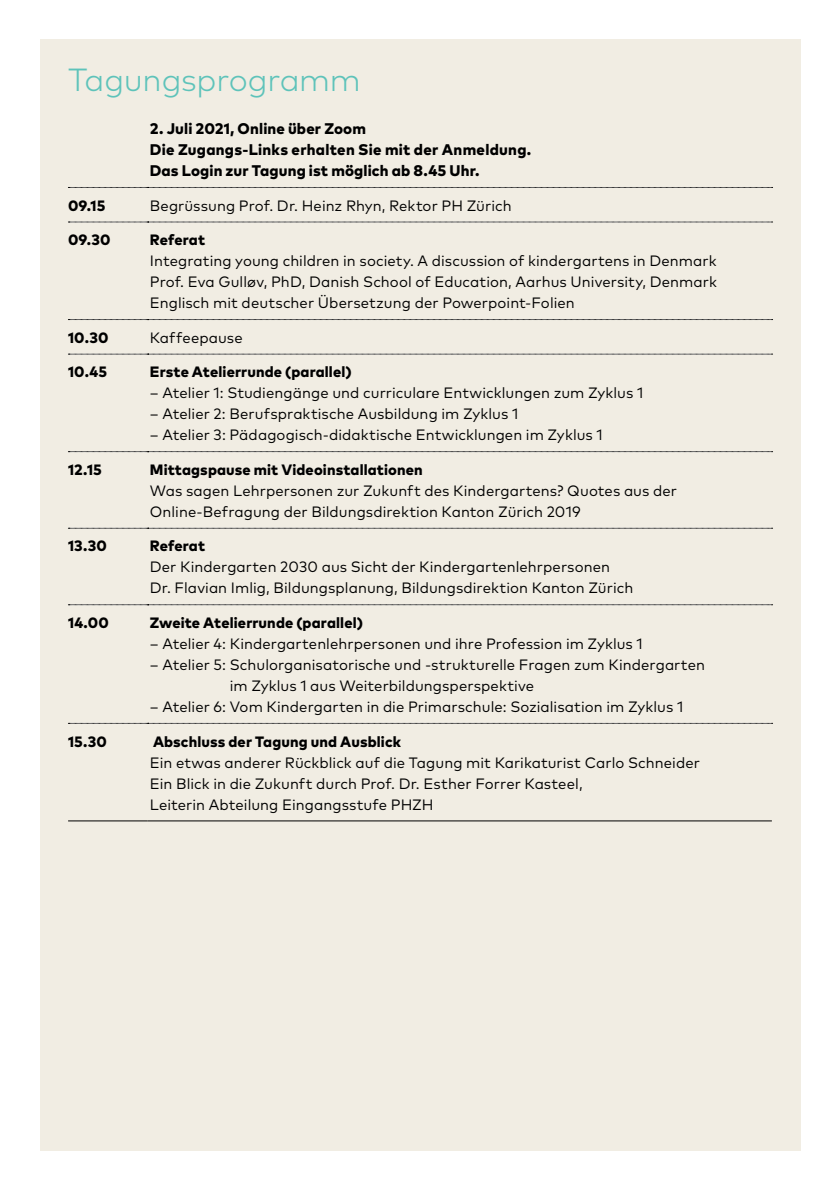
<style>
.page{position:relative;width:840px;height:1191px;background:#fff}
.page>*{position:absolute;margin:0;border:0;box-sizing:border-box;transform-origin:0 0}
.t1{font:300 32px "Mark OT";letter-spacing:-.01em;color:#5ec3ba}
.t2{font:800 15.4px/21px "Mark OT";letter-spacing:.01em;color:#000}
.t3{font:15px/21px "Mark OT";letter-spacing:.005em;color:#000}
.t4{font:800 15px "Mark OT";letter-spacing:.01em;color:#000}
</style>
<div class="page">
<div style="left:40px;top:40px;width:759px;height:1111px;background:#f1ede3"></div>
<svg style="left:68px;top:187px;width:704px;height:1px"></svg>
<svg style="left:68px;top:222px;width:704px;height:1px"></svg>
<svg style="left:68px;top:319px;width:704px;height:1px"></svg>
<svg style="left:68px;top:354px;width:704px;height:1px"></svg>
<svg style="left:68px;top:451px;width:704px;height:1px"></svg>
<svg style="left:68px;top:528px;width:704px;height:1px"></svg>
<svg style="left:68px;top:604px;width:704px;height:1px"></svg>
<svg style="left:68px;top:723px;width:704px;height:1px"></svg>
<hr style="left:68px;top:820px;width:79px;height:1px;background:#000">
<hr style="left:147px;top:820px;width:624px;height:1px;background:#000">
<h1 class="t1" style="left:68px;top:60px;width:294px">Tagungsprogramm</h1>
<p class="t2" style="left:150px;top:118px;width:383px">2. Juli 2021, Online über Zoom<br>Die Zugangs-Links erhalten Sie mit der Anmeldung.<br>Das Login zur Tagung ist möglich ab 8.45 Uhr.</p>
<p class="t4" style="left:68px;top:195px;width:39px">09.15</p>
<p class="t3" style="left:150px;top:195px;width:363px">Begrüssung Prof. Dr. Heinz Rhyn, Rektor PH Zürich</p>
<p class="t4" style="left:68px;top:230px;width:44px">09.30</p>
<p class="t4" style="left:150px;top:230px;width:57px">Referat</p>
<p class="t3" style="left:150px;top:250px;width:568px;text-align:justify">Integrating young children in society. A discussion of kindergartens in Denmark Prof. Eva Gulløv, PhD, Danish School of Education, Aarhus University, Denmark Englisch mit deutscher Übersetzung der Powerpoint-Folien</p>
<p class="t4" style="left:68px;top:328px;width:42px">10.30</p>
<p class="t3" style="left:150px;top:327px;width:94px">Kaffeepause</p>
<p class="t4" style="left:68px;top:362px;width:40px">10.45</p>
<p class="t4" style="left:150px;top:362px;width:203px">Erste Atelierrunde (parallel)</p>
<p class="t3" style="left:150px;top:382px;width:495px">– Atelier 1: Studiengänge und curriculare Entwicklungen zum Zyklus 1</p>
<p class="t3" style="left:150px;top:403px;width:370px">– Atelier 2: Berufspraktische Ausbildung im Zyklus 1</p>
<p class="t3" style="left:150px;top:424px;width:454px">– Atelier 3: Pädagogisch-didaktische Entwicklungen im Zyklus 1</p>
<p class="t4" style="left:68px;top:460px;width:35px">12.15</p>
<p class="t4" style="left:150px;top:460px;width:274px">Mittagspause mit Videoinstallationen</p>
<p class="t3" style="left:150px;top:480px;width:528px">Was sagen Lehrpersonen zur Zukunft des Kindergartens? Quotes aus der<br>Online-Befragung der Bildungsdirektion Kanton Zürich 2019</p>
<p class="t4" style="left:68px;top:536px;width:40px">13.30</p>
<p class="t4" style="left:150px;top:536px;width:57px">Referat</p>
<p class="t3" style="left:150px;top:556px;width:484px">Der Kindergarten 2030 aus Sicht der Kindergartenlehrpersonen<br>Dr. Flavian Imlig, Bildungsplanung, Bildungsdirektion Kanton Zürich</p>
<p class="t4" style="left:68px;top:613px;width:42px">14.00</p>
<p class="t4" style="left:150px;top:613px;width:214px">Zweite Atelierrunde (parallel)</p>
<p class="t3" style="left:150px;top:633px;width:494px">– Atelier 4: Kindergartenlehrpersonen und ihre Profession im Zyklus 1</p>
<p class="t3" style="left:230px;top:654px;width:476px;text-indent:-80px">– Atelier 5: Schulorganisatorische und -strukturelle Fragen zum Kindergarten im Zyklus 1 aus Weiterbildungsperspektive</p>
<p class="t3" style="left:150px;top:696px;width:534px">– Atelier 6: Vom Kindergarten in die Primarschule: Sozialisation im Zyklus 1</p>
<p class="t4" style="left:68px;top:731px;width:40px">15.30</p>
<p class="t4" style="left:153px;top:731px;width:249px">Abschluss der Tagung und Ausblick</p>
<p class="t3" style="left:150px;top:751px;width:551px">Ein etwas anderer Rückblick auf die Tagung mit Karikaturist Carlo Schneider<br>Ein Blick in die Zukunft durch Prof. Dr. Esther Forrer Kasteel,<br>Leiterin Abteilung Eingangsstufe PHZH</p>
</div>
